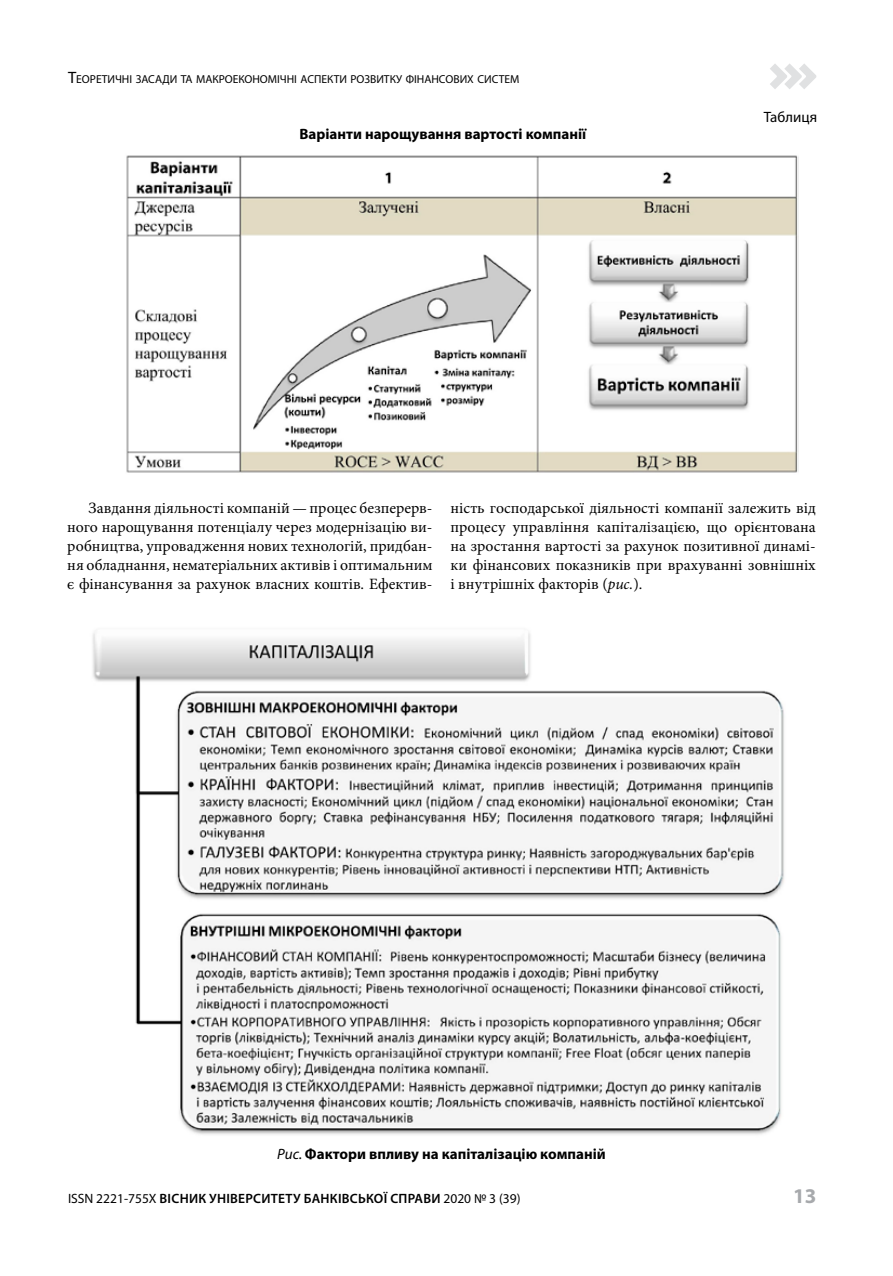
<style>
.page{position:relative;width:893px;height:1276px;background:#fff}
.page>*{position:absolute;margin:0;border:0;box-sizing:border-box;transform-origin:0 0}
.t1{font:700 21px "Myriad Pro";color:#a7a9ac}
.t2{font:15.75px/18.9px "Minion Pro";color:#000;text-align:justify}
.t3{font:700 15px "Myriad Pro";color:#000}
.t4{font:15px "Myriad Pro";color:#000}
.t5{font:600 13.5px "Myriad Pro";letter-spacing:.02em;color:#000}
.t6{font:11.55px "Myriad Pro";color:#000}
.s1{font-size:16.5px}
.s2{font-style:italic}
.s3{font-weight:400;font-style:italic}
.s4{font-weight:400}
</style>
<div class="page">
<svg style="left:770px;top:64px;width:47px;height:25px"></svg>
<img style="left:126px;top:155px;width:673px;height:318px">
<img style="left:92px;top:632px;width:692px;height:503px">
<p class="t6" style="left:68px;top:72px;width:453px"><span class="s1">Т</span>еоретичні засади та макроекономічні аспекти розвитку фінансових систем</p>
<p class="t3" style="left:300px;top:124px;width:288px">Варіанти нарощування вартості компанії</p>
<p class="t4" style="left:764px;top:108px;width:55px">Таблиця</p>
<p class="t2" style="left:67px;top:499px;width:367px;text-indent:21px">Завдання діяльності компаній — процес безперерв&shy;ного нарощування потенціалу через модернізацію ви&shy;робництва, упровадження нових технологій, придбан&shy;ня обладнання, нематеріальних активів і оптимальним є фінансування за рахунок власних коштів. Ефектив-</p>
<p class="t2" style="left:450px;top:499px;width:367px">ність господарської діяльності компанії залежить від процесу управління капіталізацією, що орієнтована на зростання вартості за рахунок позитивної динамі&shy;ки фінансових показників при врахуванні зовнішніх і внутрішніх факторів (<span class="s2">рис.</span>).</p>
<p class="t3" style="left:277px;top:1144px;width:330px"><span class="s3">Рис.</span> Фактори впливу на капіталізацію компаній</p>
<p class="t5" style="left:68px;top:1190px;width:454px"><span class="s4">ISSN 2221-755X</span> ВІСНИК УНІВЕРСИТЕТУ БАНКІВСЬКОЇ СПРАВИ <span class="s4">2020 № 3 (39)</span></p>
<h1 class="t1" style="left:793px;top:1182px;width:25px">13</h1>
</div>
